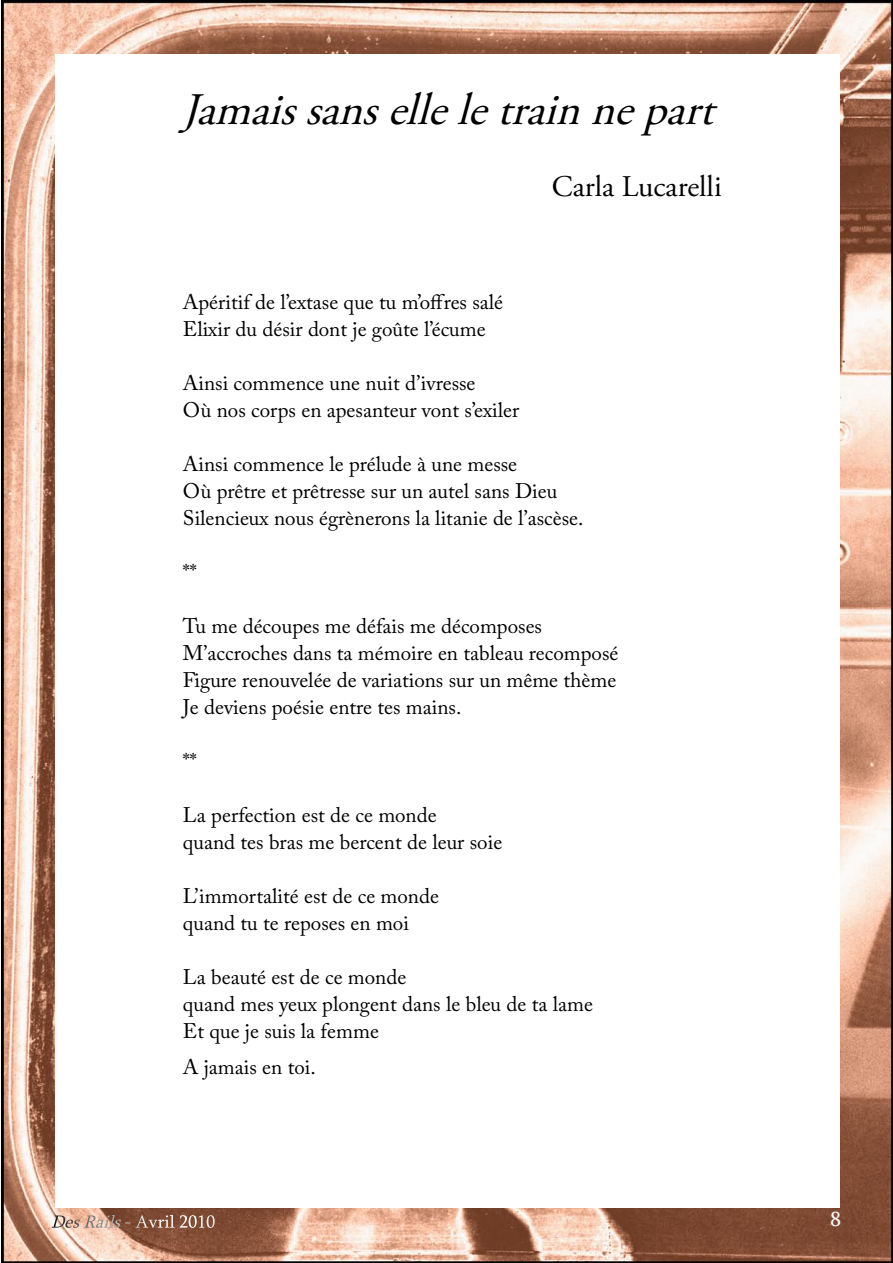
<style>
.page{position:relative;width:893px;height:1263px;background:#fff}
.page>*{position:absolute;margin:0;border:0;box-sizing:border-box;transform-origin:0 0}
.t1{font:italic 45px "Adobe Garamond Pro";color:#000}
.t2{font:30px "Adobe Garamond Pro";color:#000}
.t3{font:21px "Adobe Caslon Pro";color:#000}
.t4{font:21px "Sylfaen";color:#f7f7f7}
.t5{font:18px "Sylfaen";color:#fff}
.s1{font-style:italic}
</style>
<div class="page">
<img style="left:1px;top:0;width:892px;height:1263px">
<div style="left:55px;top:54px;width:785px;height:1154px;background:#fff"></div>
<p class="t1" style="left:182px;top:82px;width:548px">Jamaissanselleletrainnepart</p>
<p class="t2" style="left:552px;top:168px;width:171px">Carla Lucarelli</p>
<p class="t3" style="left:183px;top:290px;width:322px">Apéritif de l’extase que tu m’offres salé</p>
<p class="t3" style="left:183px;top:317px;width:304px">Elixir du désir dont je goûte l’écume</p>
<p class="t3" style="left:183px;top:371px;width:294px">Ainsi commence une nuit d’ivresse</p>
<p class="t3" style="left:183px;top:398px;width:338px">Où nos corps en apesanteur vont s’exiler</p>
<p class="t3" style="left:183px;top:452px;width:336px">Ainsi commence le prélude à une messe</p>
<p class="t3" style="left:183px;top:479px;width:376px">Où prêtre et prêtresse sur un autel sans Dieu</p>
<p class="t3" style="left:183px;top:506px;width:402px">Silencieux nous égrènerons la litanie de l’ascèse.</p>
<p class="t3" style="left:183px;top:560px;width:15px">**</p>
<p class="t3" style="left:183px;top:614px;width:361px">Tu me découpes me défais me décomposes</p>
<p class="t3" style="left:183px;top:641px;width:437px">M’accroches dans ta mémoire en tableau recomposé</p>
<p class="t3" style="left:183px;top:668px;width:435px">Figure renouvelée de variations sur un même thème</p>
<p class="t3" style="left:183px;top:695px;width:280px">Je deviens poésie entre tes mains.</p>
<p class="t3" style="left:183px;top:749px;width:15px">**</p>
<p class="t3" style="left:183px;top:803px;width:255px">La perfection est de ce monde</p>
<p class="t3" style="left:183px;top:830px;width:321px">quand tes bras me bercent de leur soie</p>
<p class="t3" style="left:183px;top:884px;width:258px">L’immortalité est de ce monde</p>
<p class="t3" style="left:183px;top:911px;width:228px">quand tu te reposes en moi</p>
<p class="t3" style="left:183px;top:965px;width:225px">La beauté est de ce monde</p>
<p class="t3" style="left:183px;top:992px;width:412px">quand mes yeux plongent dans le bleu de ta lame</p>
<p class="t3" style="left:183px;top:1019px;width:198px">Et que je suis la femme</p>
<p class="t3" style="left:183px;top:1055px;width:134px">A jamais en toi.</p>
<p class="t5" style="left:51px;top:1209px;width:166px"><span class="s1">DesRails</span>- Avril 2010</p>
<p class="t4" style="left:831px;top:1205px;width:12px">8</p>
</div>
